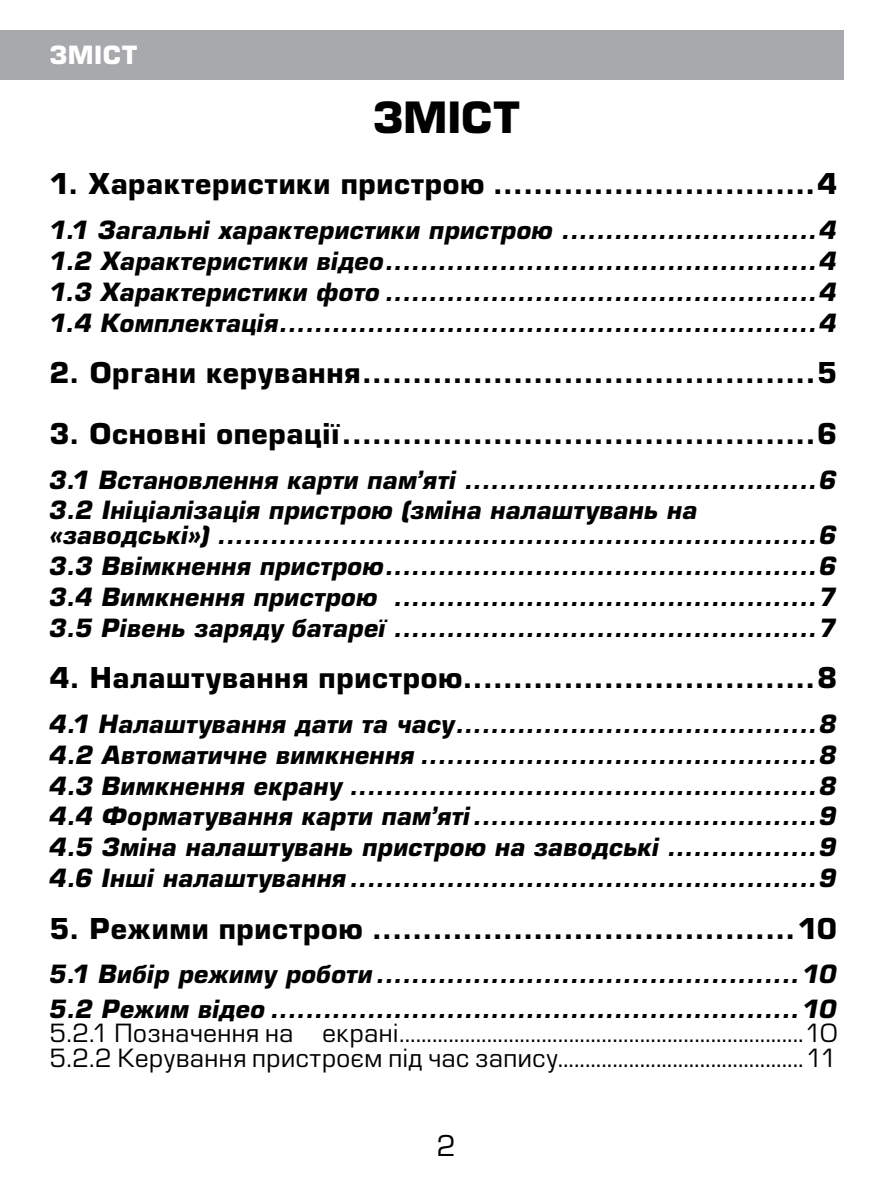
<style>
.page{position:relative;width:893px;height:1191px;background:#fff}
.page>*{position:absolute;margin:0;border:0;box-sizing:border-box;transform-origin:0 0}
.t1{font:700 42px "Europe";letter-spacing:-.005em;color:#000}
.t2{font:700 28px "Europe";letter-spacing:.02em;color:#000}
.t3{font:28px "Europe";color:#000}
.t4{font:italic 700 24.5px/30.8px "Europe";letter-spacing:.01em;color:#000;text-align:justify}
.t5{font:24.5px/24.5px "Europe";letter-spacing:.02em;color:#000}
.t6{font:700 24.5px "Europe";letter-spacing:.02em;color:#fff}
</style>
<div class="page">
<div style="left:0;top:30px;width:843px;height:49px;background:#a7a9ac"></div>
<p class="t6" style="left:50px;top:40px;width:90px">ЗМІСТ</p>
<h1 class="t1" style="left:373px;top:92px;width:149px">ЗМІСТ</h1>
<p class="t2" style="left:50px;top:167px;width:789px">1. Характеристики пристрою ................................4</p>
<p class="t4" style="left:50px;top:214px;width:789px">1.1 Загальні характеристики пристрою .............................4<br>1.2 Характеристики відео.................................................4<br>1.3 Характеристики фото .................................................4<br>1.4 Комплектація.............................................................4</p>
<p class="t2" style="left:50px;top:356px;width:789px">2. Органи керування.............................................5</p>
<p class="t2" style="left:50px;top:417px;width:789px">3. Основні операції...............................................6</p>
<p class="t4" style="left:50px;top:464px;width:789px">3.1 Встановлення карти пам’яті ........................................6<br>3.2 Ініціалізація пристрою (зміна налаштувань на</p>
<p class="t4" style="left:50px;top:519px;width:789px">«заводські») ....................................................................6<br>3.3 Ввімкнення пристрою.................................................6<br>3.4 Вимкнення пристрою ................................................7<br>3.5 Рівень заряду батареї ................................................7</p>
<p class="t2" style="left:50px;top:661px;width:789px">4. Налаштування пристрою...................................8</p>
<p class="t4" style="left:50px;top:708px;width:789px">4.1 Налаштування дати та часу.........................................8<br>4.2 Автоматичне вимкнення .............................................8<br>4.3 Вимкнення екрану .....................................................8<br>4.4 Форматування карти пам’яті.......................................9<br>4.5 Зміна налаштувань пристрою на заводські .................9<br>4.6 Інші налаштування.....................................................9</p>
<p class="t2" style="left:50px;top:911px;width:789px">5. Режими пристрою ..........................................10</p>
<p class="t4" style="left:50px;top:957px;width:789px;line-height:34.3px">5.1 Вибір режиму роботи................................................10<br>5.2 Режим відео ............................................................10</p>
<p class="t5" style="left:50px;top:1021px;width:789px">5.2.1 Позначення на екрані..........................................................................10<br>5.2.2 Керування пристроєм під час запису.............................................11</p>
<p class="t3" style="left:437px;top:1129px;width:21px">2</p>
</div>
